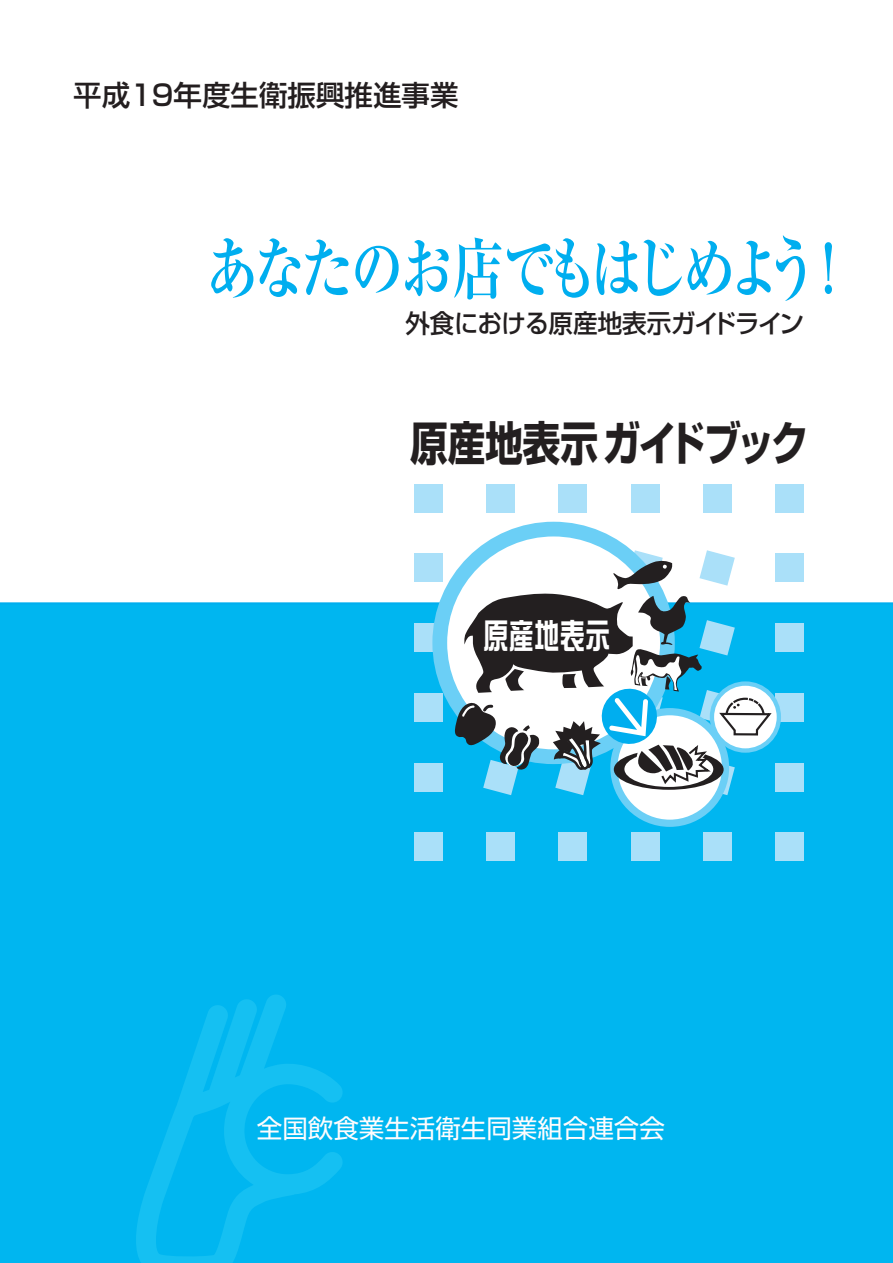
<style>
.page{position:relative;width:893px;height:1263px;background:#fff}
.page>*{position:absolute;margin:0;border:0;box-sizing:border-box;transform-origin:0 0}
.t1{font:700 67.2px "Ryumin";letter-spacing:-.1em;color:#00aeef;scale:.78 1}
.t2{font:700 46.65px "Shin Go";letter-spacing:-.02em;color:#231f20;scale:.81 1}
.t3{font:34.5px "DFP So Gei CID W7";color:#fff;scale:.73 1}
.t4{font:500 28.5px "Shin Go";color:#231e1f}
.t5{font:500 25.5px "Shin Go";letter-spacing:-.03em;color:#231f20;scale:.96 1}
.t6{font:25.5px "Shin Go";color:#fefcfd}
</style>
<div class="page">
<div style="left:0;top:602px;width:893px;height:661px;background:#00b6f0"></div>
<div style="left:775px;top:832px;width:29px;height:29px;background:#aae0f9"></div>
<div style="left:703px;top:832px;width:29px;height:29px;background:#aae0f9"></div>
<div style="left:631px;top:832px;width:28px;height:29px;background:#aae0f9"></div>
<div style="left:559px;top:832px;width:28px;height:29px;background:#aae0f9"></div>
<div style="left:486px;top:832px;width:29px;height:29px;background:#aae0f9"></div>
<div style="left:414px;top:832px;width:29px;height:29px;background:#aae0f9"></div>
<div style="left:775px;top:763px;width:29px;height:29px;background:#aae0f9"></div>
<div style="left:414px;top:763px;width:29px;height:29px;background:#aae0f9"></div>
<div style="left:775px;top:693px;width:29px;height:29px;background:#aae0f9"></div>
<div style="left:414px;top:693px;width:29px;height:29px;background:#aae0f9"></div>
<div style="left:775px;top:623px;width:29px;height:29px;background:#aae0f9"></div>
<div style="left:414px;top:623px;width:29px;height:29px;background:#aae0f9"></div>
<div style="left:775px;top:553px;width:29px;height:29px;background:#aae0f9"></div>
<div style="left:414px;top:553px;width:29px;height:29px;background:#aae0f9"></div>
<div style="left:775px;top:484px;width:29px;height:28px;background:#aae0f9"></div>
<div style="left:703px;top:484px;width:29px;height:28px;background:#aae0f9"></div>
<div style="left:631px;top:484px;width:28px;height:28px;background:#aae0f9"></div>
<div style="left:559px;top:484px;width:28px;height:28px;background:#aae0f9"></div>
<div style="left:486px;top:484px;width:29px;height:28px;background:#aae0f9"></div>
<div style="left:414px;top:484px;width:29px;height:28px;background:#aae0f9"></div>
<svg style="left:134px;top:993px;width:210px;height:270px;background:#06b9f0"></svg>
<svg style="left:440px;top:529px;width:227px;height:228px"></svg>
<div style="left:432px;top:522px;width:243px;height:242px;border:15px solid #6bcff6;border-radius:50%"></div>
<svg style="left:614px;top:712px;width:111px;height:111px"></svg>
<div style="left:610px;top:708px;width:119px;height:119px;border:7px solid #6bcff6;border-radius:50%"></div>
<div style="left:710px;top:681px;width:71px;height:72px;border:4px solid #6bcff6;border-radius:50%"></div>
<svg style="left:455px;top:550px;width:319px;height:245px"></svg>
<p class="t4" style="left:73px;top:77px;width:387px">平成19年度生衛振興推進事業</p>
<h1 class="t1" style="left:206px;top:227px;width:833px">あなたのお店でもはじめよう ！</h1>
<p class="t5" style="left:405px;top:306px;width:417px">外食における原産地表示ガイドライン</p>
<h2 class="t2" style="left:410px;top:412px;width:493px">原産地表示ガイドブック</h2>
<h3 class="t3" style="left:484px;top:617px;width:175px">原産地表示</h3>
<p class="t6" style="left:257px;top:1111px;width:409px">全国飲食業生活衛生同業組合連合会</p>
</div>
